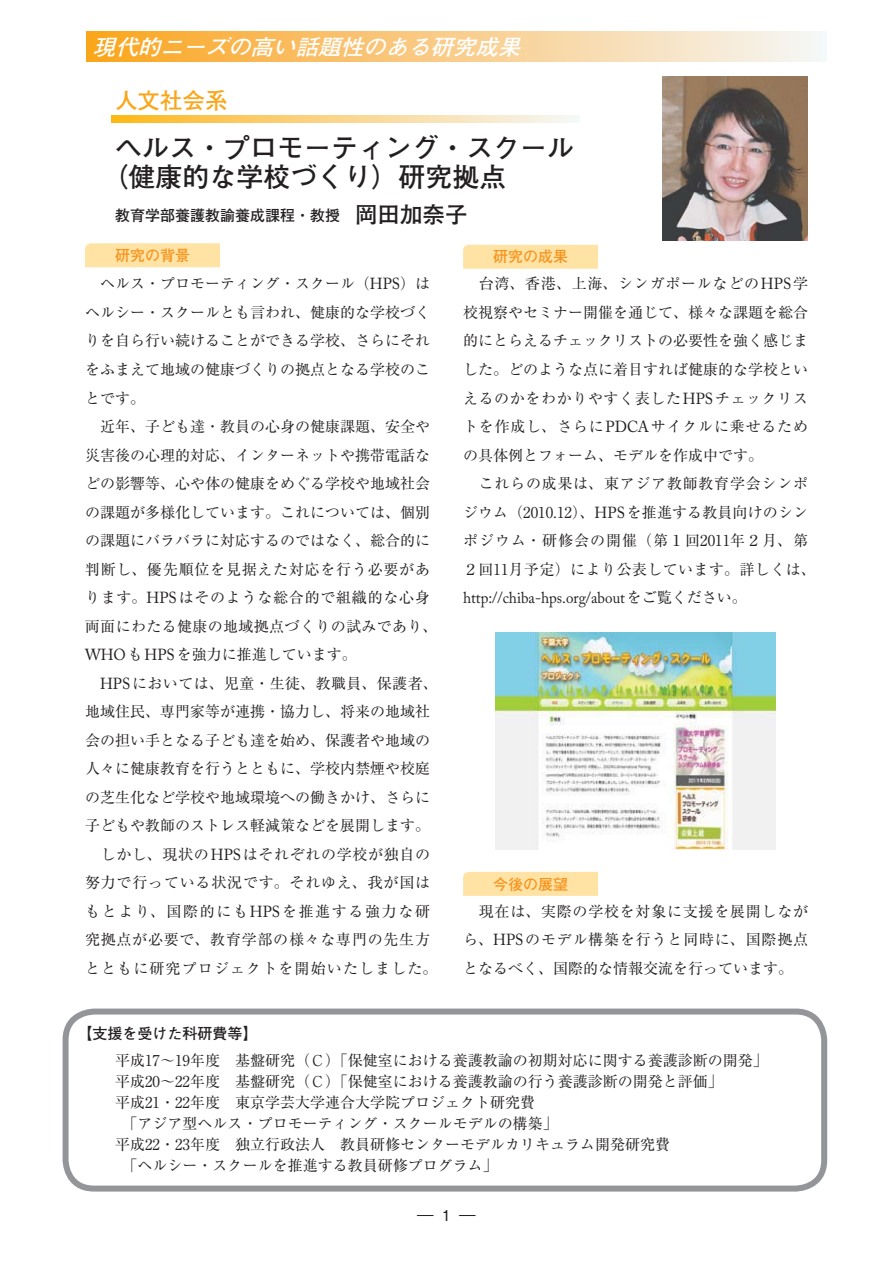
<style>
.page{position:relative;width:893px;height:1263px;background:#fff}
.page>*{position:absolute;margin:0;border:0;box-sizing:border-box;transform-origin:0 0}
.t1{font:27px/28.5px "Futo Go B101 Pro Bold 90 pv RKSJ H";color:#231f20}
.t2{font:22.5px "Futo Go B101 Pro Bold 90 pv RKSJ H";color:#faa61a}
.t3{font:italic 21.3px "Futo Go B101 Pro Bold 90 pv RKSJ H";color:#fff;scale:1.05 1}
.t4{font:15.9px "Adobe Caslon Pro";color:#231f20;scale:.94 1}
.t5{font:15px/28.5px "Ryumin Pro Regular 90 pv RKSJ H";color:#231f20}
.t6{font:15px "Futo Go B101 Pro Bold 90 pv RKSJ H";color:#231f20}
.t7{font:15px "Futo Go B101 Pro Bold 90 pv RKSJ H";color:#f7931d}
.t8{font:15px "Gothic BBB Pro Medium 90 pv RKSJ H";color:#231f20;scale:1.5 1}
.s1{font-size:22.5px}
.s2{font-family:"Adobe Caslon Pro";font-size:15.9px}
.s3{font-family:"Ryumin Pro Regular 90 pv RKSJ H";font-size:15px}
</style>
<div class="page">
<div style="left:63px;top:1008px;width:764px;height:183px;border:6px solid #939598;border-radius:28px"></div>
<div style="left:86px;top:32px;width:740px;height:30px;background:linear-gradient(to right,#fba51f,#f6f6f7)"></div>
<svg style="left:112px;top:115px;width:468px;height:8px;background:#f9d68c"></svg>
<div style="left:85px;top:243px;width:135px;height:24px;background:#ffe3a5"></div>
<div style="left:463px;top:245px;width:135px;height:24px;background:#ffe3a5"></div>
<div style="left:463px;top:872px;width:135px;height:24px;background:#ffe3a5"></div>
<img style="left:662px;top:77px;width:146px;height:163px">
<img style="left:496px;top:632px;width:280px;height:217px">
<h3 class="t3" style="left:93px;top:39px;width:414px">現代的ニーズの高い話題性のある研究成果</h3>
<h2 class="t2" style="left:115px;top:92px;width:114px">人文社会系</h2>
<h1 class="t1" style="left:102px;top:138px;width:474px;text-indent:14px">ヘルス・プロモーティング・スクール（健康的な学校づくり）研究拠点</h1>
<p class="t6" style="left:115px;top:209px;width:354px">教育学部養護教諭養成課程・教授　<span class="s1">岡田加奈子</span></p>
<p class="t7" style="left:115px;top:250px;width:76px">研究の背景</p>
<p class="t5" style="left:85px;top:272px;width:354px">　ヘルス・プロモーティング・スクール（<span class="s2">HPS</span>）はヘルシー・スクールとも言われ、健康的な学校づくりを自ら行い続けることができる学校、さらにそれをふまえて地域の健康づくりの拠点となる学校のことです。<br>　近年、子ども達・教員の心身の健康課題、安全や災害後の心理的対応、インターネットや携帯電話などの影響等、心や体の健康をめぐる学校や地域社会の課題が多様化しています。これについては、個別の課題にバラバラに対応するのではなく、総合的に判断し、優先順位を見据えた対応を行う必要があります。<span class="s2">HPS</span>はそのような総合的で組織的な心身両面にわたる健康の地域拠点づくりの試みであり、<br><span class="s2">WHO</span>も<span class="s2">HPS</span>を強力に推進しています。</p>
<p class="t5" style="left:85px;top:671px;width:354px;text-indent:15px"><span class="s2">HPS</span>においては、児童・生徒、教職員、保護者、地域住民、専門家等が連携・協力し、将来の地域社会の担い手となる子ども達を始め、保護者や地域の人々に健康教育を行うとともに、学校内禁煙や校庭の芝生化など学校や地域環境への働きかけ、さらに子どもや教師のストレス軽減策などを展開します。　しかし、現状の<span class="s2">HPS</span>はそれぞれの学校が独自の努力で行っている状況です。それゆえ、我が国はもとより、国際的にも<span class="s2">HPS</span>を推進する強力な研究拠点が必要で、教育学部の様々な専門の先生方とともに研究プロジェクトを開始いたしました。</p>
<p class="t7" style="left:493px;top:251px;width:76px">研究の成果</p>
<p class="t5" style="left:463px;top:272px;width:354px">　台湾、香港、上海、シンガポールなどの<span class="s2">HPS</span>学校視察やセミナー開催を通じて、様々な課題を総合的にとらえるチェックリストの必要性を強く感じました。どのような点に着目すれば健康的な学校といえるのかをわかりやすく表した<span class="s2">HPS</span>チェックリストを作成し、さらに<span class="s2">PDCA</span>サイクルに乗せるための具体例とフォーム、モデルを作成中です。<br>　これらの成果は、東アジア教師教育学会シンポジウム（2010<span class="s2">.</span>12）、<span class="s2">HPS</span>を推進する教員向けのシンポジウム・研修会の開催（第１回2011年２月、第<br>２回11月予定）により公表しています。詳しくは、</p>
<p class="t4" style="left:463px;top:592px;width:303px">http://chiba-hps.org/about<span class="s3">をご覧ください。</span></p>
<p class="t7" style="left:493px;top:878px;width:76px">今後の展望</p>
<p class="t5" style="left:463px;top:899px;width:347px;text-align:justify">　現在は、実際の学校を対象に支援を展開しながら、<span class="s2">HPS</span>のモデル構築を行うと同時に、国際拠点となるべく、国際的な情報交流を行っています。</p>
<p class="t6" style="left:78px;top:1028px;width:181px">【支援を受けた科研費等】</p>
<p class="t5" style="left:115px;top:1048px;width:654px">平成17～19年度　基盤研究（Ｃ）「保健室における養護教諭の初期対応に関する養護診断の開発」</p>
<p class="t5" style="left:115px;top:1069px;width:609px">平成20～22年度　基盤研究（Ｃ）「保健室における養護教諭の行う養護診断の開発と評価」</p>
<p class="t5" style="left:115px;top:1090px;width:421px">平成21・22年度　東京学芸大学連合大学院プロジェクト研究費</p>
<p class="t5" style="left:123px;top:1111px;width:436px">「アジア型ヘルス・プロモーティング・スクールモデルの構築」</p>
<p class="t5" style="left:115px;top:1132px;width:556px">平成22・23年度　独立行政法人　教員研修センターモデルカリキュラム開発研究費</p>
<p class="t5" style="left:123px;top:1153px;width:376px">「ヘルシー・スクールを推進する教員研修プログラム」</p>
<p class="t8" style="left:414px;top:1210px;width:44px">－ 1 －</p>
</div>
